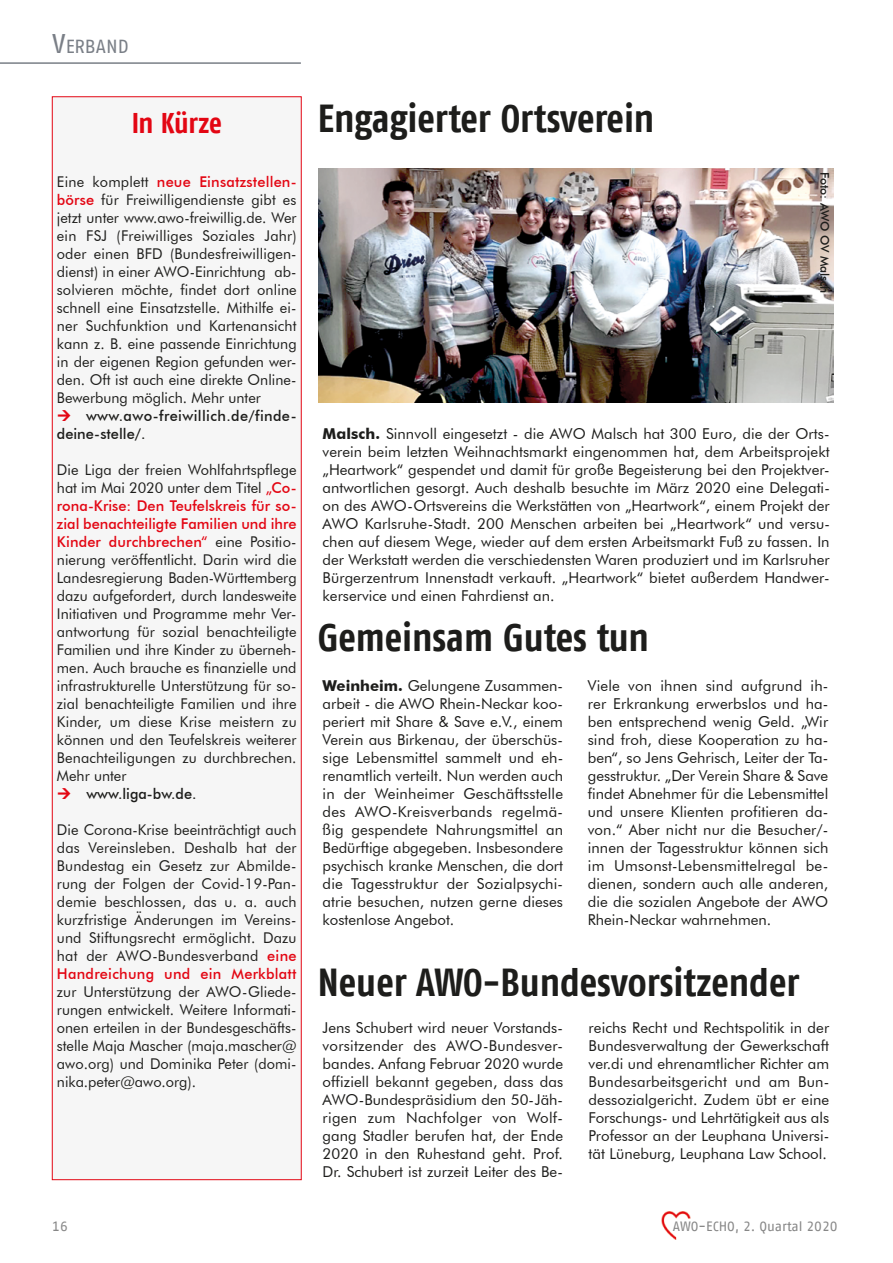
<style>
.page{position:relative;width:893px;height:1263px;background:#fff}
.page>*{position:absolute;margin:0;border:0;box-sizing:border-box;transform-origin:0 0}
.t1{font:700 39px "AWO Fago Cond";color:#1d1d1b}
.t2{font:700 28.5px "AWO Fago Cond";letter-spacing:-.02em;color:#e30613}
.t3{font:18.9px "AWO Fago Office";color:#7a7f87}
.t4{font:15px/18px "Futura BT";color:#1d1d1b;text-align:justify}
.t5{font:14.85px/18px "Futura BT";letter-spacing:.005em;color:#1d1d1b;text-align:justify}
.t6{font:500 14.85px/18px "Futura BT";letter-spacing:.025em;color:#1d1d1b}
.t7{font:500 14.85px "Futura BT";color:#1d1d1b}
.t8{font:13.5px "AWO Fago Office";color:#878787}
.t9{font:500 12px "Futura BT";letter-spacing:-.01em;color:#1d1d1b}
.s1{font-size:27px}
.s2{font-weight:500;color:#e30613}
.s3{font-weight:700}
</style>
<div class="page">
<img style="left:661px;top:1212px;width:30px;height:27px">
<hr style="left:0;top:62px;width:301px;height:2px;background:#7a7f87">
<div style="left:52px;top:97px;width:249px;height:1083px;background:#f6f6f6"></div>
<img style="left:318px;top:169px;width:515px;height:234px">
<p class="t3" style="left:52px;top:35px;width:78px"><span class="s1">V</span>ERBAND</p>
<h2 class="t2" style="left:132px;top:106px;width:92px">In Kürze</h2>
<p class="t5" style="left:57px;top:172px;width:241px">Eine komplett <span class="s2">neue Einsatzstellen&shy;börse</span> für Freiwilligendienste gibt es jetzt unter www.awo-freiwillig.de. Wer ein FSJ (Freiwilliges Soziales Jahr) oder einen BFD (Bundesfreiwilligen&shy;dienst) in einer AWO-Einrichtung ab&shy;solvieren möchte, findet dort online schnell eine Einsatzstelle. Mithilfe ei&shy;ner Suchfunktion und Kartenansicht kann z. B. eine passende Einrichtung in der eigenen Region gefunden wer&shy;den. Oft ist auch eine direkte Online-Bewerbung möglich. Mehr unter</p>
<p class="t6" style="left:57px;top:406px;width:241px;text-indent:29px">www.awo-freiwillich.de/finde&shy;deine-stelle/.</p>
<p class="t5" style="left:57px;top:460px;width:241px">Die Liga der freien Wohlfahrtspflege hat im Mai 2020 unter dem Titel <span class="s2">„Co&shy;rona-Krise: Den Teufelskreis für so&shy;zial benachteiligte Familien und ihre Kinder durchbrechen“</span> eine Positio&shy;nierung veröffentlicht. Darin wird die Landesregierung Baden-Württemberg dazu aufgefordert, durch landesweite Initiativen und Programme mehr Ver&shy;antwortung für sozial benachteiligte Familien und ihre Kinder zu überneh&shy;men. Auch brauche es finanzielle und infrastrukturelle Unterstützung für so&shy;zial benachteiligte Familien und ihre Kinder, um diese Krise meistern zu können und den Teufelskreis weiterer Benachteiligungen zu durchbrechen.<br>Mehr unter</p>
<p class="t7" style="left:86px;top:784px;width:112px">www.liga-bw.de.</p>
<p class="t5" style="left:57px;top:820px;width:241px">Die Corona-Krise beeinträchtigt auch das Vereinsleben. Deshalb hat der Bundestag ein Gesetz zur Abmilde&shy;rung der Folgen der Covid-19-Pan&shy;demie beschlossen, das u. a. auch kurzfristige Änderungen im Vereins&shy;und Stiftungsrecht ermöglicht. Dazu hat der AWO-Bundesverband <span class="s2">eine Handreichung und ein Merkblatt</span></p>
<p class="t5" style="left:57px;top:982px;width:241px">zur Unterstützung der AWO-Gliede&shy;rungen entwickelt. Weitere Informati&shy;onen erteilen in der Bundesgeschäfts&shy;stelle Maja Mascher (maja.mascher@ awo.org) und Dominika Peter (domi&shy;nika.peter@awo.org).</p>
<h1 class="t1" style="left:318px;top:96px;width:338px">Engagierter Ortsverein</h1>
<p class="t9" style="left:832px;top:172px;width:123px;rotate:90deg">Foto: AWO OV Malsch</p>
<p class="t4" style="left:323px;top:424px;width:509px"><span class="s3">Malsch.</span> Sinnvoll eingesetzt - die AWO Malsch hat 300 Euro, die der Orts&shy;verein beim letzten Weihnachtsmarkt eingenommen hat, dem Arbeitsprojekt „Heartwork“ gespendet und damit für große Begeisterung bei den Projektver&shy;antwortlichen gesorgt. Auch deshalb besuchte im März 2020 eine Delegati&shy;on des AWO-Ortsvereins die Werkstätten von „Heartwork“, einem Projekt der AWO Karlsruhe-Stadt. 200 Menschen arbeiten bei „Heartwork“ und versu&shy;chen auf diesem Wege, wieder auf dem ersten Arbeitsmarkt Fuß zu fassen. In der Werkstatt werden die verschiedensten Waren produziert und im Karlsruher Bürgerzentrum Innenstadt verkauft. „Heartwork“ bietet außerdem Handwer&shy;kerservice und einen Fahrdienst an.</p>
<h1 class="t1" style="left:318px;top:615px;width:333px">Gemeinsam Gutes tun</h1>
<p class="t4" style="left:323px;top:676px;width:242px"><span class="s3">Weinheim.</span> Gelungene Zusammen&shy;arbeit - die AWO Rhein-Neckar koo&shy;periert mit Share &amp; Save e.V., einem Verein aus Birkenau, der überschüs&shy;sige Lebensmittel sammelt und eh&shy;renamtlich verteilt. Nun werden auch in der Weinheimer Geschäftsstelle des AWO-Kreisverbands regelmä&shy;ßig gespendete Nahrungsmittel an Bedürftige abgegeben. Insbesondere psychisch kranke Menschen, die dort die Tagesstruktur der Sozialpsychi&shy;atrie besuchen, nutzen gerne dieses kostenlose Angebot.</p>
<p class="t4" style="left:588px;top:676px;width:242px">Viele von ihnen sind aufgrund ih&shy;rer Erkrankung erwerbslos und ha&shy;ben entsprechend wenig Geld. „Wir sind froh, diese Kooperation zu ha&shy;ben“, so Jens Gehrisch, Leiter der Ta&shy;gesstruktur. „Der Verein Share &amp; Save findet Abnehmer für die Lebensmittel und unsere Klienten profitieren da&shy;von.“ Aber nicht nur die Besucher/- innen der Tagesstruktur können sich im Umsonst-Lebensmittelregal be&shy;dienen, sondern auch alle anderen, die die sozialen Angebote der AWO Rhein-Neckar wahrnehmen.</p>
<h1 class="t1" style="left:318px;top:960px;width:483px">Neuer AWO-Bundesvorsitzender</h1>
<p class="t4" style="left:323px;top:1018px;width:242px">Jens Schubert wird neuer Vorstands&shy;vorsitzender des AWO-Bundesver&shy;bandes. Anfang Februar 2020 wurde offiziell bekannt gegeben, dass das AWO-Bundespräsidium den 50-Jäh&shy;rigen zum Nachfolger von Wolf&shy;gang Stadler berufen hat, der Ende 2020 in den Ruhestand geht. Prof.<br>Dr. Schubert ist zurzeit Leiter des Be-</p>
<p class="t4" style="left:589px;top:1018px;width:242px">reichs Recht und Rechtspolitik in der Bundesverwaltung der Gewerkschaft ver.di und ehrenamtlicher Richter am Bundesarbeitsgericht und am Bun&shy;dessozialgericht. Zudem übt er eine Forschungs- und Lehrtätigkeit aus als Professor an der Leuphana Universi&shy;tät Lüneburg, Leuphana Law School.</p>
<p class="t8" style="left:52px;top:1219px;width:17px">16</p>
<p class="t8" style="left:673px;top:1218px;width:166px">AWO-ECHO, 2. Quartal 2020</p>
</div>
